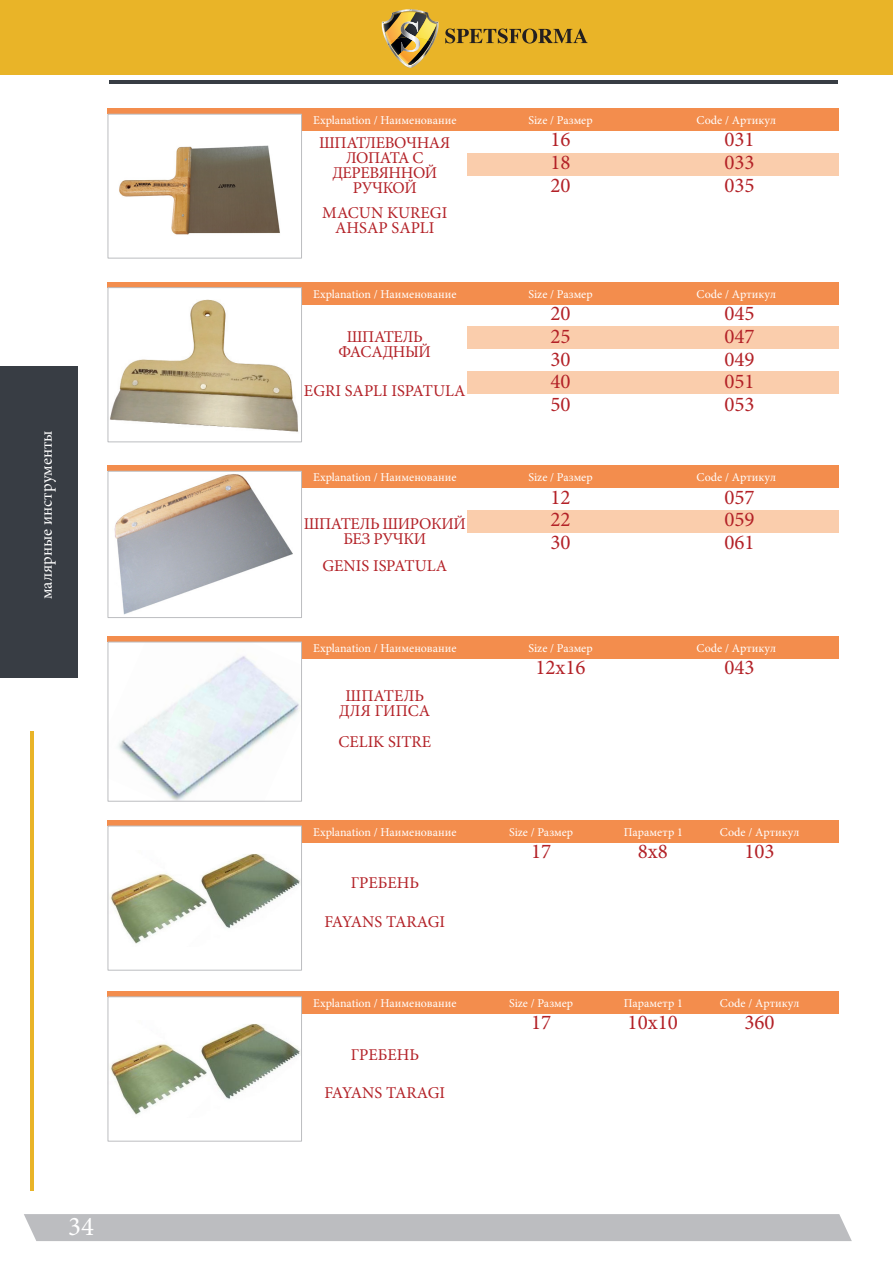
<style>
.page{position:relative;width:893px;height:1263px;background:#fff}
.page>*{position:absolute;margin:0;border:0;box-sizing:border-box;transform-origin:0 0}
.t1{font:27px "Minion Pro";color:#fff}
.t2{font:21px "Minion Pro";color:#b32127}
.t3{font:16.5px/15px "Minion Pro";letter-spacing:-.005em;color:#b32127;text-align:center}
.t4{font:16.5px/15px "Minion Pro";letter-spacing:-.025em;color:#b32127;text-align:center}
.t5{font:16.5px "Minion Pro";color:#fff}
.t6{font:12px "Minion Pro";color:#fff}
</style>
<div class="page">
<div style="left:0;top:0;width:893px;height:75px;background:#e9b428"></div>
<div style="left:24px;top:1214px;width:828px;height:27px;background:#bcbdc0"></div>
<hr style="left:30px;top:732px;width:4px;height:459px;background:#e9b428">
<hr style="left:109px;top:80px;width:728px;height:4px;background:#383d44">
<div style="left:0;top:367px;width:78px;height:311px;background:#383d44"></div>
<svg style="left:445px;top:28px;width:143px;height:15px"></svg>
<img style="left:382px;top:9px;width:57px;height:59px">
<div style="left:302px;top:636px;width:537px;height:23px;background:#f38d4d"></div>
<div style="left:302px;top:820px;width:537px;height:23px;background:#f38d4d"></div>
<div style="left:302px;top:991px;width:537px;height:22px;background:#f38d4d"></div>
<div style="left:108px;top:636px;width:731px;height:6px;background:#f38d4d"></div>
<div style="left:108px;top:820px;width:731px;height:6px;background:#f38d4d"></div>
<div style="left:108px;top:991px;width:731px;height:5px;background:#f38d4d"></div>
<img style="left:118px;top:656px;width:182px;height:143px">
<div style="left:108px;top:642px;width:194px;height:159px;border:1px solid #bcbdc0"></div>
<img style="left:110px;top:854px;width:190px;height:90px">
<div style="left:108px;top:826px;width:194px;height:144px;border:1px solid #bcbdc0"></div>
<img style="left:110px;top:1024px;width:190px;height:91px">
<div style="left:108px;top:996px;width:194px;height:145px;border:1px solid #bcbdc0"></div>
<div style="left:302px;top:466px;width:537px;height:22px;background:#f38d4d"></div>
<div style="left:108px;top:466px;width:731px;height:5px;background:#f38d4d"></div>
<div style="left:468px;top:510px;width:371px;height:23px;background:#facdac"></div>
<img style="left:114px;top:474px;width:179px;height:141px">
<div style="left:108px;top:471px;width:194px;height:147px;border:1px solid #bcbdc0"></div>
<div style="left:302px;top:282px;width:537px;height:22px;background:#f38d4d"></div>
<div style="left:302px;top:109px;width:537px;height:22px;background:#f38d4d"></div>
<div style="left:108px;top:282px;width:731px;height:5px;background:#f38d4d"></div>
<div style="left:108px;top:109px;width:731px;height:5px;background:#f38d4d"></div>
<div style="left:468px;top:327px;width:371px;height:22px;background:#facdac"></div>
<div style="left:468px;top:153px;width:371px;height:23px;background:#facdac"></div>
<div style="left:468px;top:371px;width:371px;height:23px;background:#facdac"></div>
<img style="left:110px;top:299px;width:188px;height:133px">
<div style="left:108px;top:287px;width:194px;height:155px;border:1px solid #bcbdc0"></div>
<img style="left:119px;top:145px;width:161px;height:90px">
<div style="left:108px;top:114px;width:194px;height:144px;border:1px solid #bcbdc0"></div>
<p class="t5" style="left:36px;top:599px;width:170px;rotate:-90deg">малярные инструменты</p>
<h1 class="t1" style="left:47px;top:1209px;width:48px">3434</h1>
<p class="t6" style="left:313px;top:112px;width:145px">Explanation / Наименование</p>
<p class="t4" style="left:319px;top:135px;width:133px">ШПАТЛЕВОЧНАЯ<br>ЛОПАТА С<br>ДЕРЕВЯННОЙ<br>РУЧКОЙ</p>
<p class="t3" style="left:322px;top:205px;width:127px">MACUN KUREGI<br>AHSAP SAPLI</p>
<p class="t6" style="left:313px;top:286px;width:145px">Explanation / Наименование</p>
<p class="t4" style="left:339px;top:329px;width:94px">ШПАТЕЛЬ<br>ФАСАДНЫЙ</p>
<p class="t3" style="left:304px;top:383px;width:163px">EGRI SAPLI ISPATULA</p>
<p class="t6" style="left:528px;top:112px;width:66px">Size / Размер</p>
<p class="t2" style="left:550px;top:126px;width:22px">16</p>
<p class="t2" style="left:550px;top:149px;width:22px">18</p>
<p class="t2" style="left:550px;top:171px;width:22px">20</p>
<p class="t6" style="left:528px;top:286px;width:66px">Size / Размер</p>
<p class="t2" style="left:550px;top:299px;width:22px">20</p>
<p class="t2" style="left:550px;top:322px;width:22px">25</p>
<p class="t2" style="left:550px;top:345px;width:22px">30</p>
<p class="t2" style="left:550px;top:368px;width:22px">40</p>
<p class="t2" style="left:550px;top:390px;width:22px">50</p>
<p class="t6" style="left:697px;top:112px;width:81px">Code / Артикул</p>
<p class="t2" style="left:724px;top:126px;width:32px">031</p>
<p class="t2" style="left:724px;top:149px;width:32px">033</p>
<p class="t2" style="left:724px;top:171px;width:32px">035</p>
<p class="t6" style="left:697px;top:286px;width:81px">Code / Артикул</p>
<p class="t2" style="left:724px;top:299px;width:32px">045</p>
<p class="t2" style="left:724px;top:322px;width:32px">047</p>
<p class="t2" style="left:724px;top:345px;width:32px">049</p>
<p class="t2" style="left:724px;top:368px;width:32px">051</p>
<p class="t2" style="left:724px;top:390px;width:32px">053</p>
<p class="t6" style="left:313px;top:469px;width:145px">Explanation / Наименование</p>
<p class="t6" style="left:528px;top:469px;width:66px">Size / Размер</p>
<p class="t6" style="left:697px;top:469px;width:81px">Code / Артикул</p>
<p class="t2" style="left:724px;top:483px;width:32px">057</p>
<p class="t2" style="left:724px;top:506px;width:32px">059</p>
<p class="t2" style="left:724px;top:528px;width:32px">061</p>
<p class="t2" style="left:550px;top:483px;width:22px">12</p>
<p class="t2" style="left:550px;top:506px;width:22px">22</p>
<p class="t2" style="left:550px;top:528px;width:22px">30</p>
<p class="t4" style="left:304px;top:516px;width:164px">ШПАТЕЛЬ ШИРОКИЙ<br>БЕЗ РУЧКИ</p>
<p class="t3" style="left:322px;top:558px;width:126px">GENIS ISPATULA</p>
<p class="t6" style="left:313px;top:640px;width:145px">Explanation / Наименование</p>
<p class="t3" style="left:339px;top:688px;width:93px">ШПАТЕЛЬ<br>ДЛЯ ГИПСА</p>
<p class="t3" style="left:338px;top:734px;width:94px">CELIK SITRE</p>
<p class="t6" style="left:313px;top:824px;width:145px">Explanation / Наименование</p>
<p class="t3" style="left:351px;top:875px;width:70px">ГРЕБЕНЬ</p>
<p class="t3" style="left:325px;top:914px;width:122px">FAYANS TARAGI</p>
<p class="t6" style="left:313px;top:995px;width:145px">Explanation / Наименование</p>
<p class="t3" style="left:351px;top:1047px;width:70px">ГРЕБЕНЬ</p>
<p class="t3" style="left:325px;top:1085px;width:122px">FAYANS TARAGI</p>
<p class="t6" style="left:528px;top:640px;width:66px">Size / Размер</p>
<p class="t2" style="left:535px;top:653px;width:52px">12х16</p>
<p class="t6" style="left:697px;top:640px;width:81px">Code / Артикул</p>
<p class="t2" style="left:724px;top:653px;width:32px">043</p>
<p class="t6" style="left:509px;top:824px;width:66px">Size / Размер</p>
<p class="t2" style="left:531px;top:837px;width:22px">17</p>
<p class="t6" style="left:624px;top:824px;width:60px">Параметр 1</p>
<p class="t2" style="left:638px;top:837px;width:32px">8х8</p>
<p class="t6" style="left:720px;top:824px;width:81px">Code / Артикул</p>
<p class="t2" style="left:744px;top:837px;width:32px">103</p>
<p class="t6" style="left:509px;top:995px;width:66px">Size / Размер</p>
<p class="t2" style="left:531px;top:1008px;width:22px">17</p>
<p class="t6" style="left:624px;top:995px;width:60px">Параметр 1</p>
<p class="t2" style="left:628px;top:1008px;width:52px">10х10</p>
<p class="t6" style="left:720px;top:995px;width:81px">Code / Артикул</p>
<p class="t2" style="left:744px;top:1008px;width:32px">360</p>
</div>
